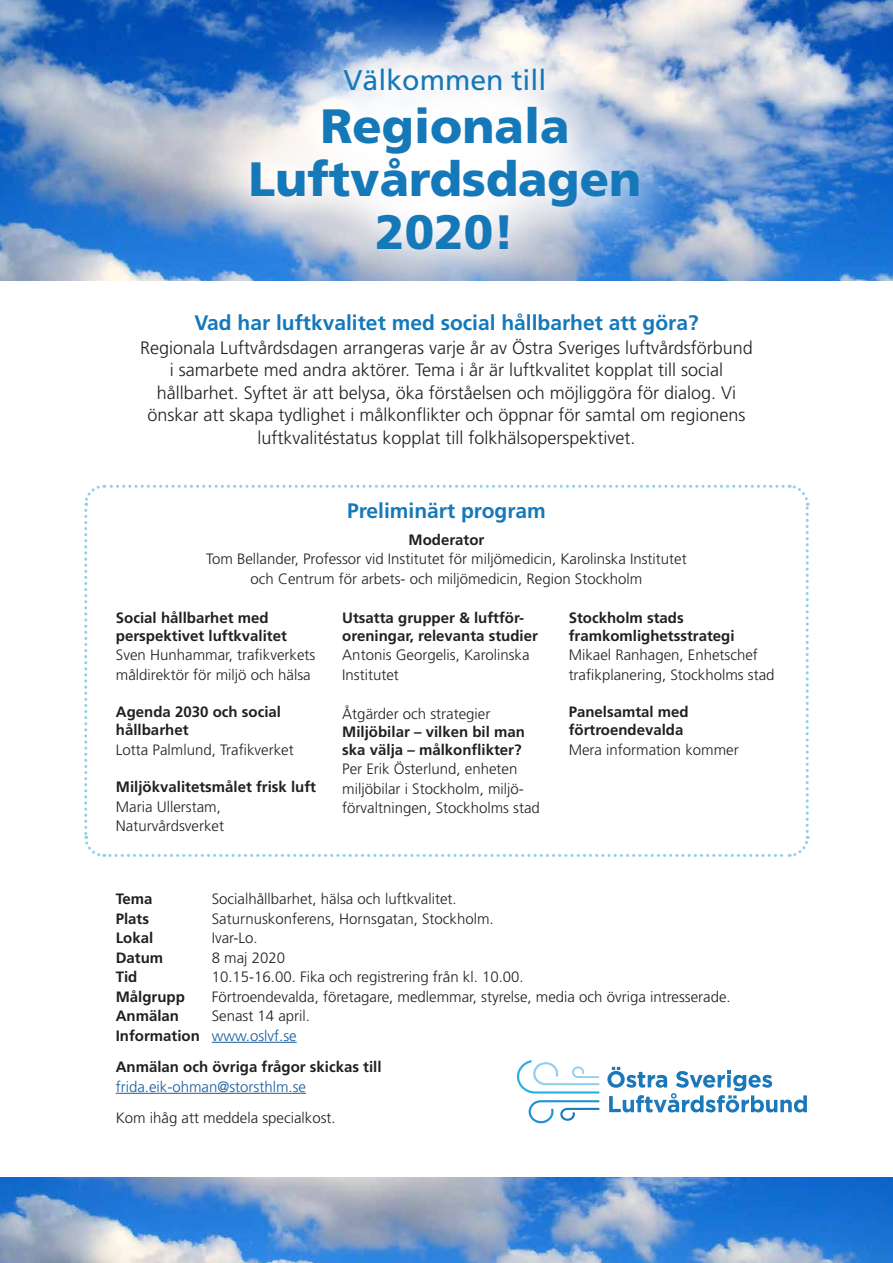
<style>
.page{position:relative;width:893px;height:1263px;background:#fff}
.page>*{position:absolute;margin:0;border:0;box-sizing:border-box;transform-origin:0 0}
.t1{font:900 48.15px/52.9px "Frutiger";color:#1578b9;text-align:center}
.t2{font:28.5px "Frutiger";color:#1578b9}
.t3{font:700 21px "Frutiger";color:#1578b9}
.t4{font:300 18px/22.5px "Frutiger";color:#231f20;text-align:center}
.t5{font:300 15px/19.5px "Frutiger";color:#231f20}
.t6{font:700 15px/18px "Frutiger";color:#231f20}
.t7{font:300 15px "Frutiger";color:#175d9e}
.s1{font-weight:700}
.s2{color:#175d9e}
</style>
<div class="page">
<img style="left:0;top:0;width:893px;height:281px">
<img style="left:0;top:1178px;width:893px;height:85px">
<svg style="left:181px;top:0;width:528px;height:281px"></svg>
<hr style="left:212px;top:1042px;width:85px;height:1px;background:#175d9e">
<hr style="left:116px;top:1093px;width:190px;height:1px;background:#175d9e">
<svg style="left:528px;top:1100px;width:71px;height:23px"></svg>
<svg style="left:607px;top:1067px;width:200px;height:46px"></svg>
<svg style="left:517px;top:1060px;width:82px;height:34px"></svg>
<svg style="left:84px;top:484px;width:726px;height:373px"></svg>
<h2 class="t2" style="left:344px;top:63px;width:204px">Välkommen till</h2>
<h1 class="t1" style="left:249px;top:99px;width:394px">Regionala<br>Luftvårdsdagen<br>2020!</h1>
<h3 class="t3" style="left:194px;top:311px;width:506px">Vad har luftkvalitet med social hållbarhet att göra?</h3>
<p class="t4" style="left:140px;top:337px;width:614px">Regionala Luftvårdsdagen arrangeras varje år av Östra Sveriges luftvårdsförbund i samarbete med andra aktörer. Tema i år är luftkvalitet kopplat till social hållbarhet. Syftet är att belysa, öka förståelsen och möjliggöra för dialog. Vi önskar att skapa tydlighet i målkonflikter och öppnar för samtal om regionens luftkvalitéstatus kopplat till folkhälsoperspektivet.</p>
<h3 class="t3" style="left:347px;top:498px;width:200px">Preliminärt program</h3>
<p class="t6" style="left:409px;top:531px;width:77px">Moderator</p>
<p class="t5" style="left:206px;top:550px;width:482px;text-align:center">Tom Bellander, Professor vid Institutet för miljömedicin, Karolinska Institutet och Centrum för arbets- och miljömedicin, Region Stockholm</p>
<p class="t6" style="left:116px;top:609px;width:172px">Social hållbarhet med perspektivet luftkvalitet</p>
<p class="t5" style="left:116px;top:646px;width:201px">Sven Hunhammar, trafikverkets måldirektör för miljö och hälsa</p>
<p class="t6" style="left:116px;top:703px;width:167px">Agenda 2030 och social hållbarhet</p>
<p class="t5" style="left:116px;top:740px;width:179px">Lotta Palmlund, Trafikverket</p>
<p class="t6" style="left:116px;top:778px;width:202px">Miljökvalitetsmålet frisk luft</p>
<p class="t5" style="left:116px;top:797px;width:110px">Maria Ullerstam,<br>Naturvårdsverket</p>
<p class="t6" style="left:342px;top:609px;width:197px">Utsatta grupper &amp; luftför&shy;oreningar, relevanta studier</p>
<p class="t5" style="left:342px;top:646px;width:189px">Antonis Georgelis, Karolinska<br>Institutet</p>
<p class="t5" style="left:342px;top:704px;width:150px">Åtgärder och strategier</p>
<p class="t6" style="left:342px;top:723px;width:184px">Miljöbilar – vilken bil man ska välja – målkonflikter?</p>
<p class="t5" style="left:342px;top:760px;width:199px">Per Erik Österlund, enheten miljöbilar i Stockholm, miljö&shy;förvaltningen, Stockholms stad</p>
<p class="t6" style="left:569px;top:609px;width:167px">Stockholm stads framkomlighetsstrategi</p>
<p class="t5" style="left:569px;top:646px;width:207px">Mikael Ranhagen, Enhetschef trafikplanering, Stockholms stad</p>
<p class="t6" style="left:569px;top:703px;width:122px">Panelsamtal med förtroendevalda</p>
<p class="t5" style="left:569px;top:740px;width:171px">Mera information kommer</p>
<p class="t6" style="left:116px;top:890px;width:38px">Tema</p>
<p class="t5" style="left:212px;top:889px;width:246px">Socialhållbarhet, hälsa och luftkvalitet.</p>
<p class="t6" style="left:116px;top:910px;width:35px">Plats</p>
<p class="t5" style="left:212px;top:909px;width:283px">Saturnuskonferens, Hornsgatan, Stockholm.</p>
<p class="t6" style="left:116px;top:929px;width:39px">Lokal</p>
<p class="t5" style="left:212px;top:928px;width:47px">Ivar-Lo.</p>
<p class="t6" style="left:116px;top:949px;width:49px">Datum</p>
<p class="t5" style="left:212px;top:948px;width:75px">8 maj 2020</p>
<p class="t6" style="left:116px;top:968px;width:23px">Tid</p>
<p class="t5" style="left:212px;top:967px;width:314px">10.15-16.00. Fika och registrering från kl. 10.00.</p>
<p class="t6" style="left:116px;top:988px;width:71px">Målgrupp</p>
<p class="t5" style="left:212px;top:987px;width:520px">Förtroendevalda, företagare, medlemmar, styrelse, media och övriga intresserade.</p>
<p class="t6" style="left:116px;top:1007px;width:65px">Anmälan</p>
<p class="t5" style="left:116px;top:1006px;width:196px;text-indent:96px">Senast 14 april.<br><span class="s1">Information</span> <span class="s2">www.oslvf.se</span></p>
<p class="t6" style="left:116px;top:1058px;width:267px">Anmälan och övriga frågor skickas till</p>
<p class="t7" style="left:116px;top:1078px;width:192px">frida.eik-ohman@storsthlm.se</p>
<p class="t5" style="left:116px;top:1108px;width:222px">Kom ihåg att meddela specialkost.</p>
</div>
